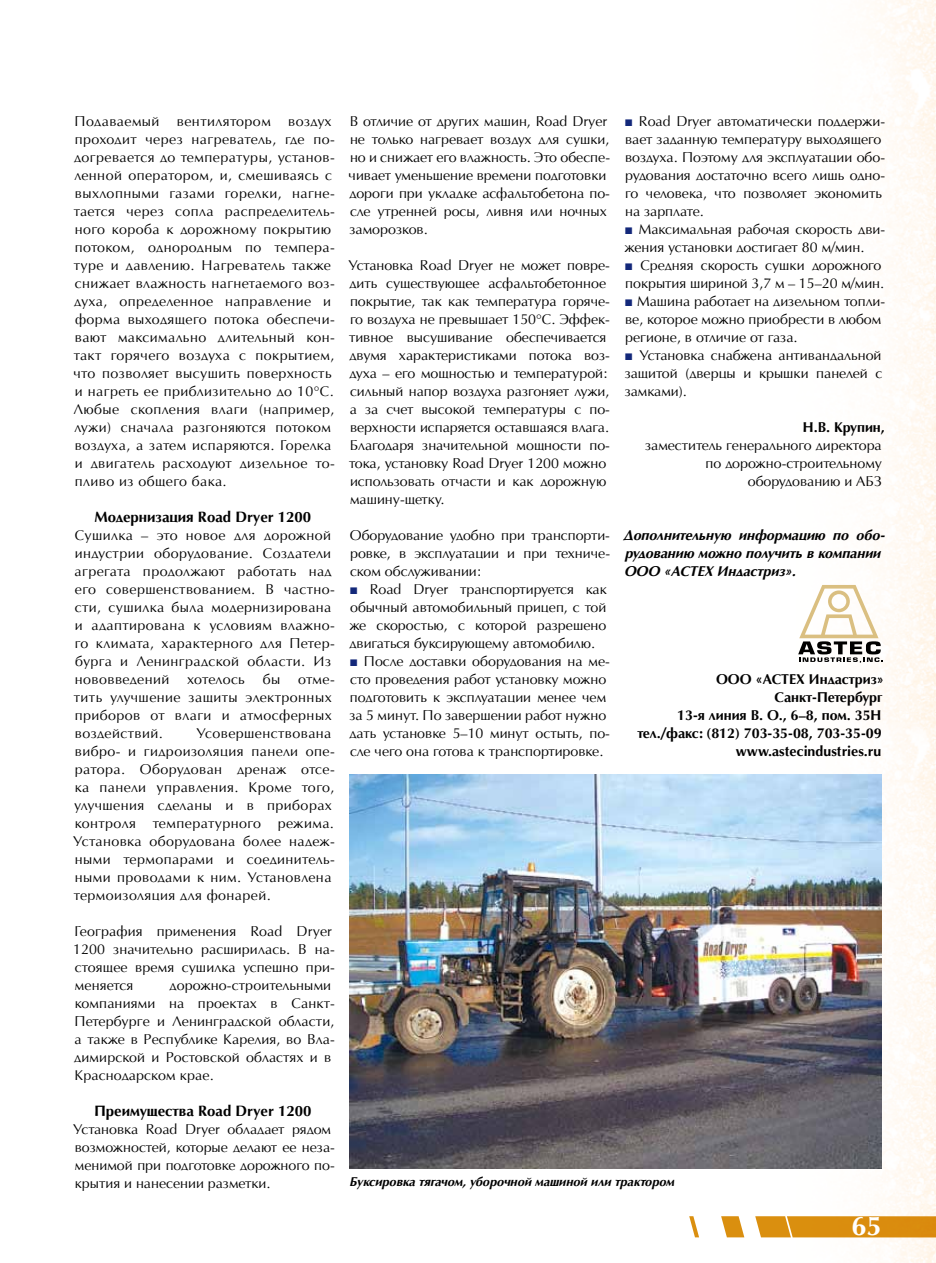
<style>
.page{position:relative;width:936px;height:1263px;background:#fff}
.page>*{position:absolute;margin:0;border:0;box-sizing:border-box;transform-origin:0 0}
.t1{font:700 27px "AG Opus High Resolution";color:#fff}
.t2{font:700 15px "AG Opus High Resolution";color:#000}
.t3{font:14.25px/18px "AG Opus High Resolution";color:#000}
.t4{font:14.25px/18px "AG Opus High Resolution";letter-spacing:.03em;color:#000}
.t5{font:700 14.25px/18px "AG Opus High Resolution";color:#000;text-align:right}
.t6{font:italic 700 14.25px/18px "AG Opus High Resolution";color:#000}
.t7{font:italic 700 12.75px "AG Opus High Resolution";color:#000}
.s1{font-family:"Arial";color:#13287a}
</style>
<div class="page">
<img style="left:796px;top:0;width:139px;height:1263px">
<svg style="left:689px;top:1216px;width:246px;height:21px"></svg>
<img style="left:350px;top:774px;width:531px;height:394px">
<svg style="left:798px;top:585px;width:84px;height:78px"></svg>
<p class="t4" style="left:73px;top:112px;width:263px">Подаваемый вентилятором воздух проходит через нагреватель, где по&shy;догревается до температуры, установ&shy;ленной оператором, и, смешиваясь с выхлопными газами горелки, нагне&shy;тается через сопла распределитель&shy;ного короба к дорожному покрытию потоком, однородным по темпера&shy;туре и давлению. Нагреватель также снижает влажность нагнетаемого воз&shy;духа, определенное направление и форма выходящего потока обеспечи&shy;вают максимально длительный кон&shy;такт горячего воздуха с покрытием, что позволяет высушить поверхность и нагреть ее приблизительно до 10°С.<br>Любые скопления влаги (например, лужи) сначала разгоняются потоком воздуха, а затем испаряются. Горелка и двигатель расходуют дизельное то&shy;пливо из общего бака.</p>
<p class="t2" style="left:94px;top:508px;width:218px">Модернизация Road Dryer 1200</p>
<p class="t4" style="left:75px;top:526px;width:262px">Сушилка – это новое для дорожной индустрии оборудование. Создатели агрегата продолжают работать над его совершенствованием. В частно&shy;сти, сушилка была модернизирована и адаптирована к условиям влажно&shy;го климата, характерного для Петер&shy;бурга и Ленинградской области. Из нововведений</p>
<p class="t3" style="left:187px;top:670px;width:59px">хотелось</p>
<p class="t3" style="left:263px;top:670px;width:19px">бы</p>
<p class="t4" style="left:74px;top:670px;width:262px;text-indent:224px">отме&shy;тить улучшение защиты электронных приборов от влаги и атмосферных воздействий.</p>
<p class="t4" style="left:73px;top:724px;width:263px;text-indent:123px">Усовершенствована вибро- и гидроизоляция панели опе&shy;ратора. Оборудован дренаж отсе&shy;ка панели управления. Кроме того, улучшения сделаны и в приборах контроля температурного режима.<br>Установка оборудована более надеж&shy;ными термопарами и соединитель&shy;ными проводами к ним. Установлена термоизоляция для фонарей.</p>
<p class="t3" style="left:73px;top:922px;width:263px">География применения Road Dryer<br>1200 значительно расширилась. В на&shy;стоящее время сушилка успешно при&shy;меняется</p>
<p class="t3" style="left:74px;top:976px;width:262px;text-indent:95px">дорожно-строительными компаниями на проектах в Санкт-<br>Петербурге и Ленинградской области, а также в Республике Карелия, во Вла&shy;димирской и Ростовской областях и в<br>Краснодарском крае.</p>
<p class="t2" style="left:94px;top:1102px;width:218px">Преимущества Road Dryer 1200</p>
<p class="t3" style="left:73px;top:1120px;width:263px">Установка Road Dryer обладает рядом возможностей, которые делают ее неза&shy;менимой при подготовке дорожного по&shy;крытия и нанесении разметки.</p>
<p class="t3" style="left:348px;top:112px;width:263px">В отличие от других машин, Road Dryer не только нагревает воздух для сушки, но и снижает его влажность. Это обеспе&shy;чивает уменьшение времени подготовки дороги при укладке асфальтобетона по&shy;сле утренней росы, ливня или ночных заморозков.</p>
<p class="t3" style="left:348px;top:256px;width:263px">Установка Road Dryer не может повре&shy;дить существующее асфальтобетонное покрытие, так как температура горяче&shy;го воздуха не превышает 150°С. Эффек&shy;тивное высушивание обеспечивается двумя характеристиками потока воз&shy;духа – его мощностью и температурой: сильный напор воздуха разгоняет лужи, а за счет высокой температуры с по&shy;верхности испаряется оставшаяся влага.<br>Благодаря значительной мощности по&shy;тока, установку Road Dryer 1200 можно использовать отчасти и как дорожную машину-щетку.</p>
<p class="t3" style="left:350px;top:526px;width:262px;text-align:justify">Оборудование удобно при транспорти&shy;ровке, в эксплуатации и при техниче&shy;ском обслуживании:</p>
<p class="t3" style="left:349px;top:580px;width:259px;text-align:justify"><span class="s1">■</span> Road Dryer транспортируется как обычный автомобильный прицеп, с той же скоростью, с которой разрешено двигаться буксирующему автомобилю.</p>
<p class="t3" style="left:349px;top:652px;width:262px"><span class="s1">■</span> После доставки оборудования на ме&shy;сто проведения работ установку можно подготовить к эксплуатации менее чем за 5 минут. По завершении работ нужно дать установке 5–10 минут остыть, по&shy;сле чего она готова к транспортировке.</p>
<p class="t3" style="left:624px;top:112px;width:262px"><span class="s1">■</span> Road Dryer автоматически поддержи&shy;вает заданную температуру выходящего воздуха. Поэтому для эксплуатации обо&shy;рудования достаточно всего лишь одно&shy;го человека, что позволяет экономить на зарплате.</p>
<p class="t3" style="left:624px;top:220px;width:262px"><span class="s1">■</span> Максимальная рабочая скорость дви&shy;жения установки достигает 80 м/мин.</p>
<p class="t3" style="left:624px;top:256px;width:261px"><span class="s1">■</span> Средняя скорость сушки дорожного покрытия шириной 3,7 м – 15–20 м/мин.</p>
<p class="t3" style="left:624px;top:292px;width:262px"><span class="s1">■</span> Машина работает на дизельном топли&shy;ве, которое можно приобрести в любом регионе, в отличие от газа.</p>
<p class="t3" style="left:624px;top:346px;width:259px;text-align:justify"><span class="s1">■</span> Установка снабжена антивандальной защитой (дверцы и крышки панелей с замками).</p>
<p class="t5" style="left:802px;top:418px;width:83px">Н.В. Крупин,</p>
<p class="t3" style="left:645px;top:436px;width:238px;text-align:right">заместитель генерального директора по дорожно-строительному оборудованию и АБЗ</p>
<p class="t6" style="left:623px;top:526px;width:263px">Дополнительную информацию по обо&shy;рудованию можно получить в компании<br>ООО «АСТЕХ Индастриз».</p>
<p class="t5" style="left:637px;top:670px;width:248px">ООО «АСТЕХ Индастриз»<br>Санкт-Петербург<br>13-я линия В. О., 6–8, пом. 35Н тел./факс: (812) 703-35-08, 703-35-09 www.astecindustries.ru</p>
<p class="t7" style="left:350px;top:1174px;width:326px">Буксировка тягачом, уборочной машиной или трактором</p>
<h1 class="t1" style="left:851px;top:1210px;width:32px">65</h1>
</div>
